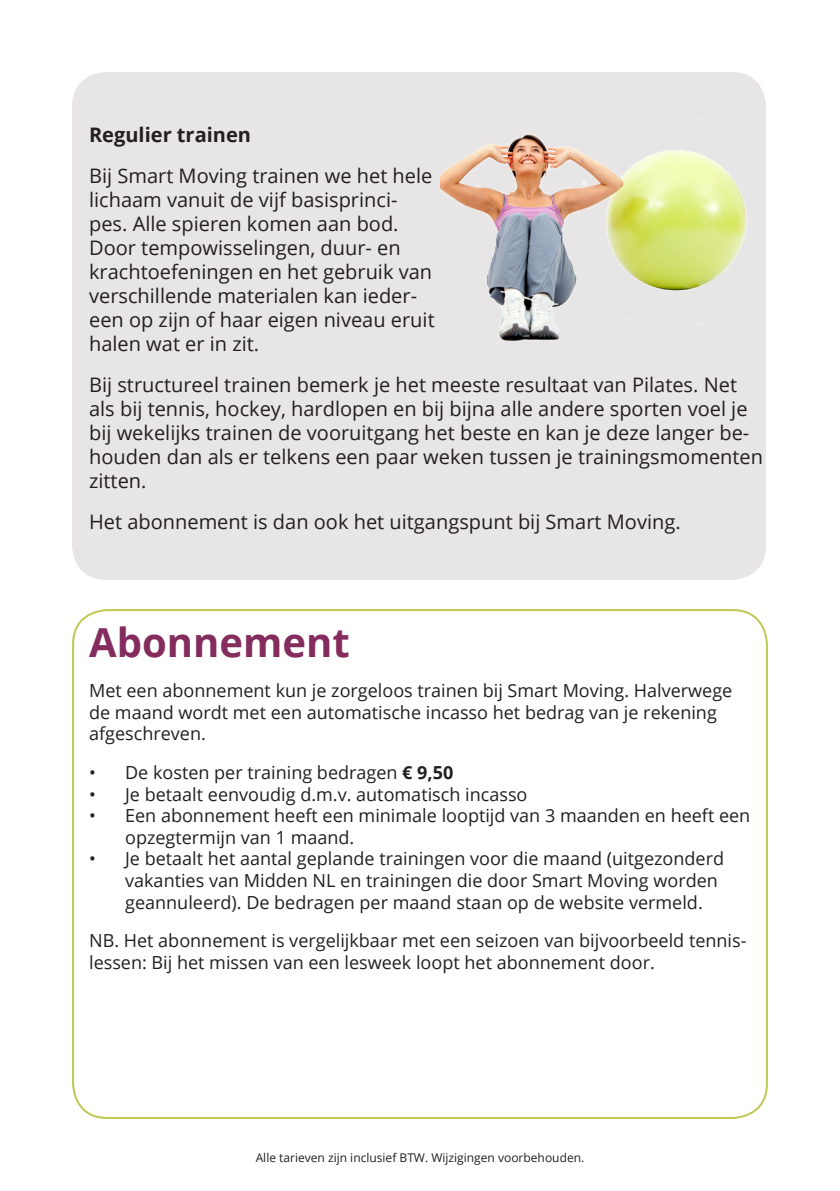
<style>
.page{position:relative;width:840px;height:1191px;background:#fff}
.page>*{position:absolute;margin:0;border:0;box-sizing:border-box;transform-origin:0 0}
.t1{font:700 40px "Open Sans";color:#842c5d}
.t2{font:20px/24px "Open Sans";color:#231f20}
.t3{font:700 20px "Open Sans";color:#231f20}
.t4{font:18px/21.6px "Open Sans";color:#231f20}
.t5{font:12px "Open Sans";color:#231f20}
.s1{font-weight:700}
</style>
<div class="page">
<div style="left:72px;top:72px;width:693px;height:508px;background:#e7e5e5;border-radius:34px"></div>
<img style="left:440px;top:118px;width:326px;height:229px">
<p class="t3" style="left:89px;top:121px;width:163px">Regulier trainen</p>
<p class="t2" style="left:89px;top:163px;width:347px">Bij Smart Moving trainen we het hele lichaam vanuit de vijf basisprinci&shy;pes. Alle spieren komen aan bod.<br>Door tempowisselingen, duur- en krachtoefeningen en het gebruik van verschillende materialen kan ieder&shy;een op zijn of haar eigen niveau eruit halen wat er in zit.</p>
<p class="t2" style="left:89px;top:372px;width:675px">Bij structureel trainen bemerk je het meeste resultaat van Pilates. Net als bij tennis, hockey, hardlopen en bij bijna alle andere sporten voel je bij wekelijks trainen de vooruitgang het beste en kan je deze langer be&shy;houden dan als er telkens een paar weken tussen je trainingsmomenten zitten.</p>
<p class="t2" style="left:89px;top:509px;width:592px">Het abonnement is dan ook het uitgangspunt bij Smart Moving.</p>
<p class="t1" style="left:89px;top:614px;width:262px">Abonnement</p>
<p class="t4" style="left:89px;top:679px;width:644px">Met een abonnement kun je zorgeloos trainen bij Smart Moving. Halverwege de maand wordt met een automatische incasso het bedrag van je rekening afgeschreven.</p>
<p class="t4" style="left:89px;top:761px;width:365px">• De kosten per training bedragen <span class="s1">€ 9,50</span></p>
<p class="t4" style="left:89px;top:783px;width:439px">• Je betaalt eenvoudig d.m.v. automatisch incasso</p>
<p class="t4" style="left:125px;top:804px;width:626px;text-indent:-36px">• Een abonnement heeft een minimale looptijd van 3 maanden en heeft een opzegtermijn van 1 maand.</p>
<p class="t4" style="left:125px;top:847px;width:600px;text-indent:-36px">• Je betaalt het aantal geplande trainingen voor die maand (uitgezonderd vakanties van Midden NL en trainingen die door Smart Moving worden geannuleerd). De bedragen per maand staan op de website vermeld.</p>
<p class="t4" style="left:89px;top:929px;width:658px">NB. Het abonnement is vergelijkbaar met een seizoen van bijvoorbeeld tennis&shy;lessen: Bij het missen van een lesweek loopt het abonnement door.</p>
<p class="t5" style="left:255px;top:1149px;width:330px">Alle tarieven zijn inclusief BTW. Wijzigingen voorbehouden.</p>
</div>
